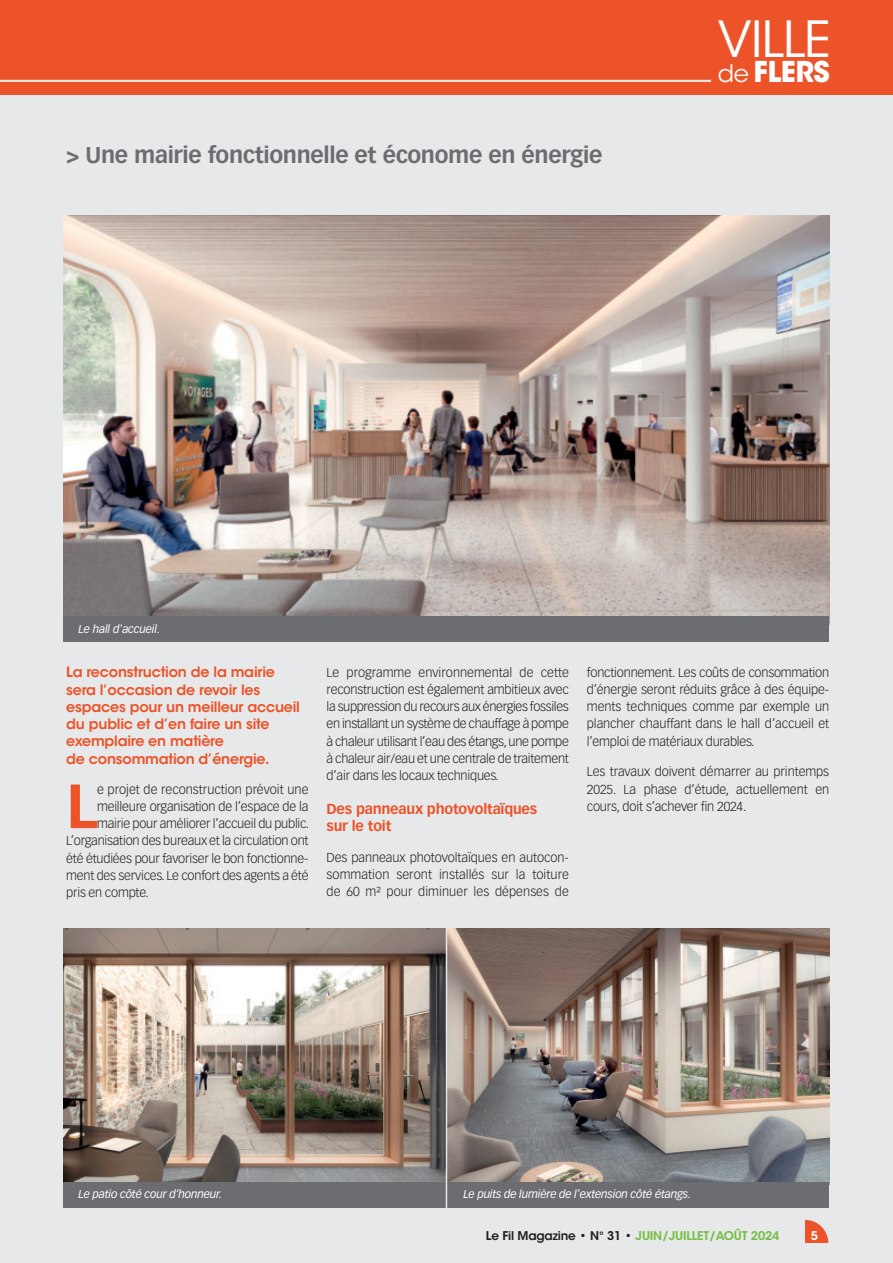
<style>
.page{position:relative;width:893px;height:1263px;background:#fff}
.page>*{position:absolute;margin:0;border:0;box-sizing:border-box;transform-origin:0 0}
.t1{font:700 61.2px "Vectora LT Std";color:#ec5328}
.t2{font:49.5px "ITC Avant Garde Std";letter-spacing:-.015em;color:#fff}
.t3{font:700 28.5px "ITC Avant Garde Std";letter-spacing:-.015em;color:#fff}
.t4{font:700 22.5px "Vectora LT Std";letter-spacing:-.015em;color:#6c6d70}
.t5{font:600 14.25px/17.2px "ITC Avant Garde Std";letter-spacing:-.015em;color:#ec5328}
.t6{font:700 14.25px/17.2px "Vectora LT Std";letter-spacing:-.015em;color:#ec5328}
.t7{font:300 12.75px/17.2px "Vectora LT Std";letter-spacing:-.015em;color:#231f20;text-align:justify}
.t8{font:600 12px "ITC Avant Garde Std";letter-spacing:-.015em;color:#74bf43}
.t9{font:600 12px "ITC Avant Garde Std";color:#fff}
.t10{font:italic 11.25px "Vectora LT Std";letter-spacing:-.015em;color:#fff}
.s1{font-family:"ITC Avant Garde Std";font-weight:600}
.s2{font-weight:400;font-size:24px}
.s3{color:#231f20}
</style>
<div class="page">
<div style="left:0;top:52px;width:893px;height:1211px;background:#e7e8e9"></div>
<div style="left:0;top:0;width:893px;height:95px;background:#ec5328"></div>
<hr style="left:0;top:80px;width:711px;height:1px;background:#fff">
<hr style="left:0;top:81px;width:711px;height:1px;background:#fff">
<img style="left:64px;top:215px;width:765px;height:401px">
<div style="left:64px;top:616px;width:765px;height:26px;background:#6c6d70"></div>
<img style="left:64px;top:928px;width:382px;height:254px">
<svg style="left:805px;top:1220px;width:23px;height:23px"></svg>
<img style="left:447px;top:928px;width:382px;height:254px">
<div style="left:64px;top:1182px;width:765px;height:26px;background:#6c6d70"></div>
<hr style="left:446px;top:924px;width:1px;height:297px;background:#e7e8e9">
<h3 class="t4" style="left:66px;top:145px;width:538px"><span class="s1">&gt;</span> Une mairie fonctionnelle et économe en énergie</h3>
<h2 class="t2" style="left:718px;top:21px;width:115px">VILLE</h2>
<h3 class="t3" style="left:718px;top:61px;width:113px"><span class="s2">de</span> FLERS</h3>
<p class="t10" style="left:79px;top:625px;width:83px">Le hall d'accueil.</p>
<p class="t5" style="left:66px;top:665px;width:235px">la reconstruction de la mairie sera l’occasion de revoir les espaces pour un meilleur accueil du public et d’en faire un site exemplaire en matière<br>de consommation d’énergie.</p>
<h1 class="t1" style="left:66px;top:780px;width:33px">L</h1>
<p class="t7" style="left:97px;top:781px;width:213px">e projet de reconstruction prévoit une</p>
<p class="t7" style="left:97px;top:798px;width:213px">meilleure organisation de l’espace de la</p>
<p class="t7" style="left:97px;top:816px;width:214px">mairie pour améliorer l’accueil du public.</p>
<p class="t7" style="left:66px;top:833px;width:244px">L’organisation des bureaux et la circulation ont</p>
<p class="t7" style="left:66px;top:850px;width:244px">été étudiées pour favoriser le bon fonctionne-</p>
<p class="t7" style="left:66px;top:867px;width:244px">ment des services. Le confort des agents a été</p>
<p class="t7" style="left:66px;top:885px;width:84px">pris en compte.</p>
<p class="t7" style="left:327px;top:664px;width:244px">Le programme environnemental de cette reconstruction est également ambitieux avec la suppression du recours aux énergies fossiles en installant un système de chauffage à pompe à chaleur utilisant l’eau des étangs,une pompe à chaleur air/eau et une centrale de traitement d’air dans les locaux techniques.</p>
<p class="t6" style="left:327px;top:801px;width:212px">Des panneaux photovoltaïques sur le toit</p>
<p class="t7" style="left:327px;top:849px;width:244px">Des panneaux photovoltaïques en autocon&shy;sommation seront installés sur la toiture de 60 m² pour diminuer les dépenses de</p>
<p class="t7" style="left:587px;top:664px;width:244px">fonctionnement. Les coûts de consommation d’énergie seront réduits grâce à des équipe&shy;ments techniques comme par exemple un plancher chauffant dans le hall d’accueil et l’emploi de matériaux durables.</p>
<p class="t7" style="left:587px;top:764px;width:244px">Les travaux doivent démarrer au printemps 2025. La phase d’étude, actuellement en cours, doit s’achever fin 2024.</p>
<p class="t10" style="left:79px;top:1189px;width:145px">Le patio côté cour d’honneur.</p>
<p class="t10" style="left:463px;top:1189px;width:229px">Le puits de lumière de l’extension côté étangs.</p>
<p class="t8" style="left:486px;top:1231px;width:295px"><span class="s3">le Fil Magazine • n° 31 •</span> juin/juillet/août 2024</p>
<p class="t9" style="left:811px;top:1231px;width:9px">5</p>
</div>
